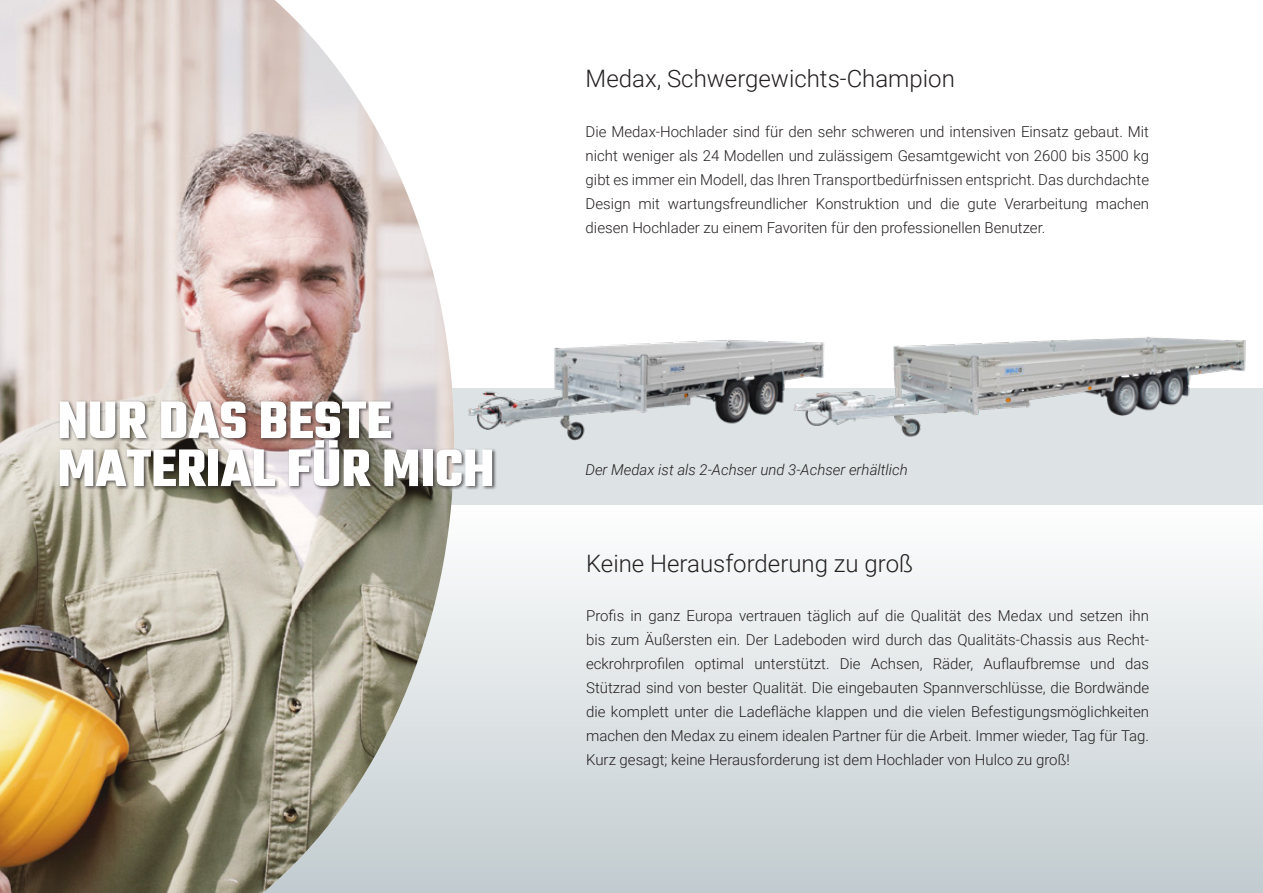
<style>
.page{position:relative;width:1263px;height:893px;background:#fff}
.page>*{position:absolute;margin:0;border:0;box-sizing:border-box;transform-origin:0 0}
.t1{font:700 57px "Teko";color:#fff}
.t2{font:300 24px "Roboto";color:#231f20}
.t3{font:300 15px/24px "Roboto";color:#231f20;text-align:justify}
.t4{font:italic 300 15px "Roboto";color:#231f20}
</style>
<div class="page">
<div style="left:0;top:388px;width:1263px;height:117px;background:#dde2e4"></div>
<div style="left:0;top:505px;width:1263px;height:388px;background:linear-gradient(to bottom,#fefefe,#c2cbcf)"></div>
<img style="left:0;top:0;width:454px;height:893px">
<div style="left:58px;top:399px;width:439px;height:91px;background:#231f20;opacity:.7"></div>
<img style="left:449px;top:335px;width:336px;height:118px">
<img style="left:785px;top:337px;width:461px;height:100px">
<p class="t1" style="left:57px;top:383px;width:336px">NUR DAS BESTE</p>
<p class="t1" style="left:57px;top:431px;width:438px">MATERIAL FÜR MICH</p>
<p class="t2" style="left:586px;top:62px;width:371px">Medax, Schwergewichts-Champion</p>
<p class="t3" style="left:586px;top:119px;width:565px">Die Medax-Hochlader sind für den sehr schweren und intensiven Einsatz gebaut. Mit nicht weniger als 24 Modellen und zulässigem Gesamtgewicht von 2600 bis 3500 kg gibt es immer ein Modell, das Ihren Transportbedürfnissen entspricht. Das durchdachte Design mit wartungsfreundlicher Konstruktion und die gute Verarbeitung machen diesen Hochlader zu einem Favoriten für den professionellen Benutzer.</p>
<p class="t4" style="left:585px;top:459px;width:324px">Der Medax ist als 2-Achser und 3-Achser erhältlich</p>
<p class="t2" style="left:586px;top:546px;width:329px">Keine Herausforderung zu groß</p>
<p class="t3" style="left:586px;top:603px;width:564px">Profis in ganz Europa vertrauen täglich auf die Qualität des Medax und setzen ihn bis zum Äußersten ein. Der Ladeboden wird durch das Qualitäts-Chassis aus Recht&shy;eckrohrprofilen optimal unterstützt. Die Achsen, Räder, Auflaufbremse und das Stützrad sind von bester Qualität. Die eingebauten Spannverschlüsse, die Bordwände die komplett unter die Ladefläche klappen und die vielen Befestigungsmöglichkeiten machen den Medax zu einem idealen Partner für die Arbeit. Immer wieder, Tag für Tag.<br>Kurz gesagt; keine Herausforderung ist dem Hochlader von Hulco zu groß!</p>
</div>
